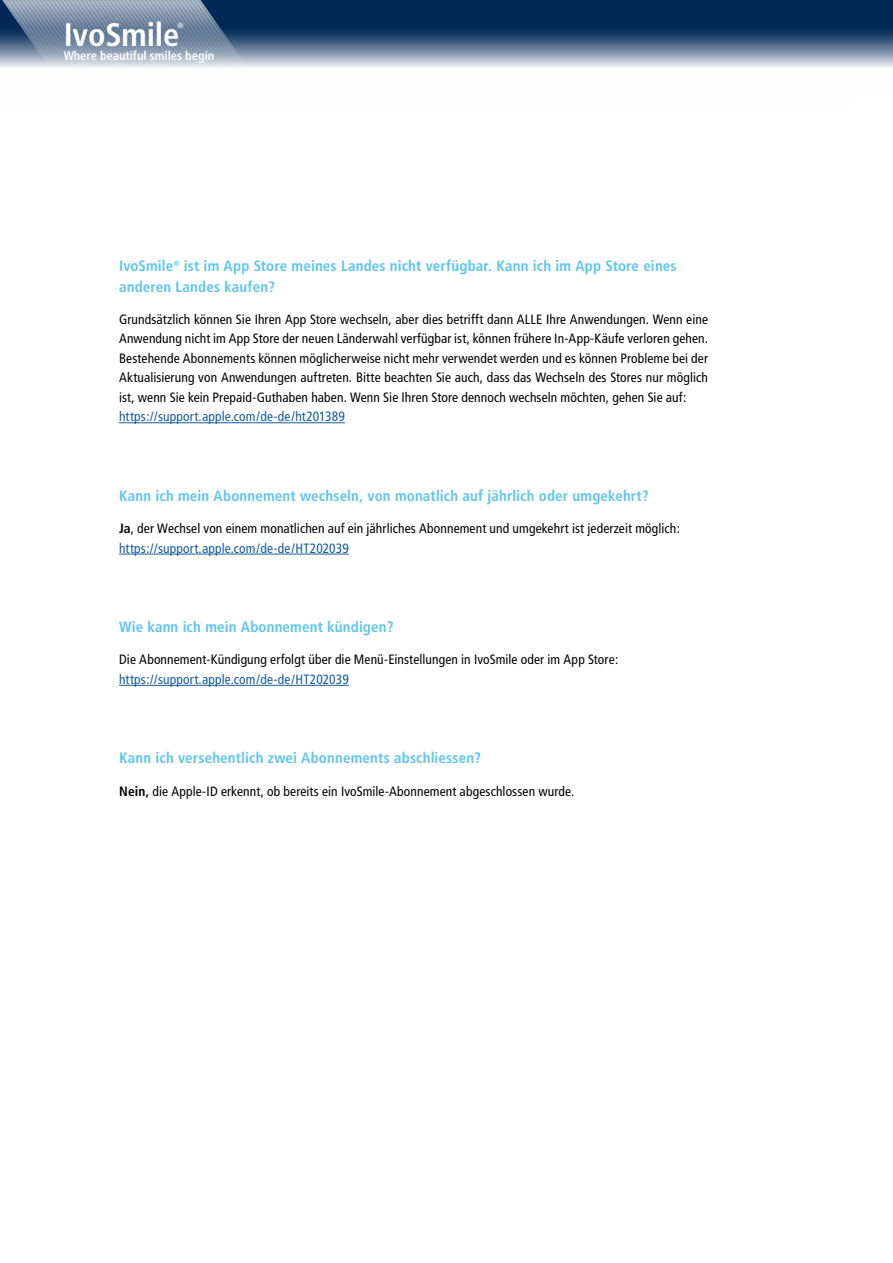
<style>
.page{position:relative;width:893px;height:1263px;background:#fff}
.page>*{position:absolute;margin:0;border:0;box-sizing:border-box;transform-origin:0 0}
.t1{font:700 condensed 32.55px "Frutiger";letter-spacing:-.005em;color:#fff}
.t2{font:700 condensed 15px/21px "Frutiger";letter-spacing:.01em;color:#5ec5ed}
.t3{font:condensed 13.5px/19.5px "Frutiger";letter-spacing:.01em;color:#000;text-align:justify}
.t4{font:condensed 13.5px "Frutiger";letter-spacing:.01em;color:#165b9a}
.t5{font:700 condensed 12.45px "Frutiger";letter-spacing:-.005em;color:#fff}
.t6{font:300 7.5px "Frutiger";color:#fff}
.s1{font-weight:700}
.s2{color:#165b9a}
</style>
<div class="page">
<svg style="left:0;top:0;width:893px;height:67px;background:#3c5a7e"></svg>
<svg style="left:2px;top:0;width:248px;height:68px;background:#7d90a7"></svg>
<hr style="left:119px;top:422px;width:226px;height:1px;background:#165b9a">
<hr style="left:119px;top:554px;width:230px;height:1px;background:#165b9a">
<hr style="left:119px;top:685px;width:230px;height:1px;background:#165b9a">
<h1 class="t1" style="left:64px;top:15px;width:117px">IvoSmile</h1>
<p class="t6" style="left:177px;top:21px;width:7px">®</p>
<p class="t5" style="left:64px;top:49px;width:152px">Where beautiful smiles begin</p>
<p class="t2" style="left:119px;top:255px;width:559px">IvoSmile<sup>®</sup> ist im App Store meines Landes nicht verfügbar. Kann ich im App Store eines anderen Landes kaufen?</p>
<p class="t3" style="left:119px;top:310px;width:590px">Grundsätzlich können Sie Ihren App Store wechseln, aber dies betrifft dann ALLE Ihre Anwendungen. Wenn eine Anwendung nicht im App Store der neuen Länderwahl verfügbar ist, können frühere In-App-Käufe verloren gehen.<br>Bestehende Abonnements können möglicherweise nicht mehr verwendet werden und es können Probleme bei der Aktualisierung von Anwendungen auftreten. Bitte beachten Sie auch, dass das Wechseln des Stores nur möglich ist, wenn Sie kein Prepaid-Guthaben haben. Wenn Sie Ihren Store dennoch wechseln möchten, gehen Sie auf:</p>
<p class="t4" style="left:119px;top:409px;width:227px">https://support.apple.com/de-de/ht201389</p>
<p class="t2" style="left:119px;top:485px;width:531px">Kann ich mein Abonnement wechseln, von monatlich auf jährlich oder umgekehrt?</p>
<p class="t3" style="left:119px;top:519px;width:563px"><span class="s1">Ja</span>, der Wechsel von einem monatlichen auf ein jährliches Abonnement und umgekehrt ist jederzeit möglich: <span class="s2">https://support.apple.com/de-de/HT202039</span></p>
<p class="t2" style="left:119px;top:616px;width:276px">Wie kann ich mein Abonnement kündigen?</p>
<p class="t3" style="left:119px;top:650px;width:501px">Die Abonnement-Kündigung erfolgt über die Menü-Einstellungen in IvoSmile oder im App Store:</p>
<p class="t4" style="left:119px;top:671px;width:231px">https://support.apple.com/de-de/HT202039</p>
<p class="t2" style="left:119px;top:748px;width:364px">Kann ich versehentlich zwei Abonnements abschliessen?</p>
<p class="t3" style="left:119px;top:781px;width:457px"><span class="s1">Nein,</span> die Apple-ID erkennt, ob bereits ein IvoSmile-Abonnement abgeschlossen wurde.</p>
</div>
